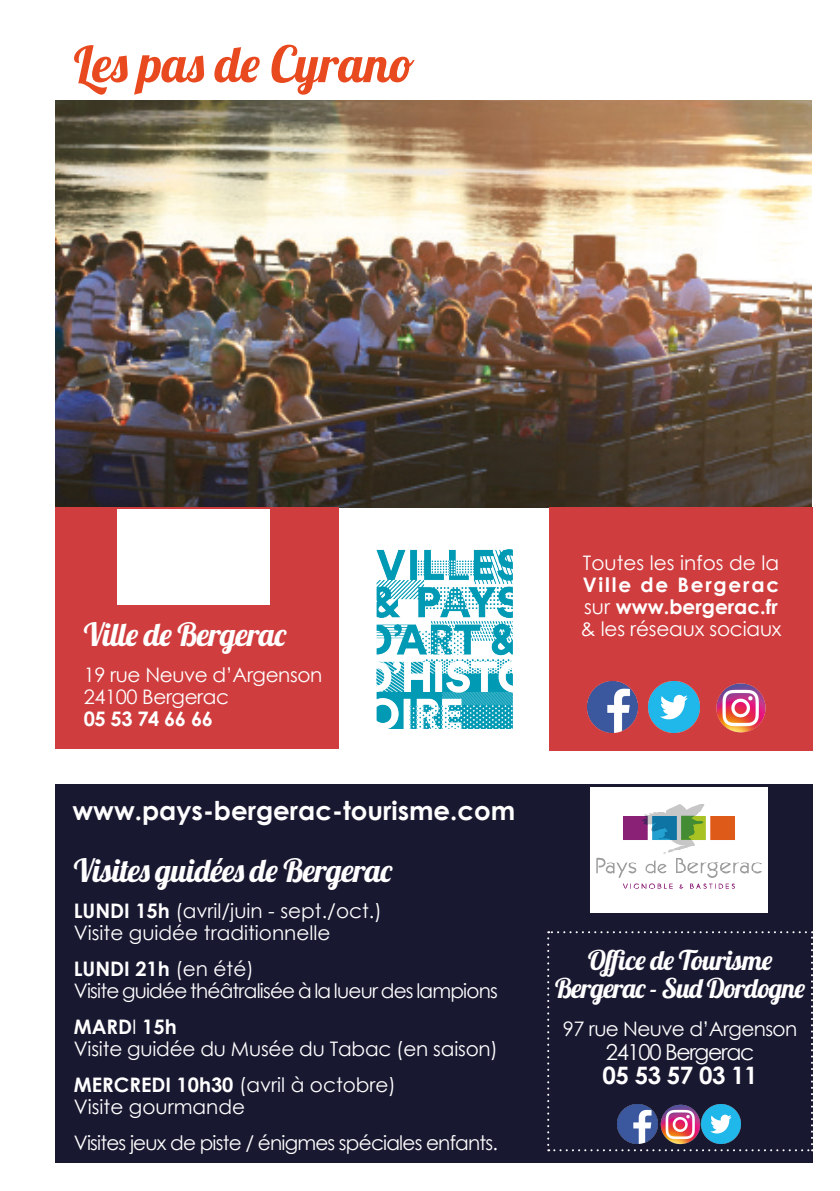
<style>
.page{position:relative;width:840px;height:1191px;background:#fff}
.page>*{position:absolute;margin:0;border:0;box-sizing:border-box;transform-origin:0 0}
.t1{font:50px "Lobster 1.4";letter-spacing:.01em;color:#e8491f}
.t2{font:32px "Lobster 1.4";color:#fff}
.t3{font:27.2px/28px "Lobster 1.4";letter-spacing:-.02em;color:#fff;text-align:center}
.t4{font:700 26px "Century Gothic";color:#fff}
.t5{font:700 24px "Century Gothic";letter-spacing:-.02em;color:#fff}
.t6{font:22px "Century Gothic";letter-spacing:-.06em;color:#fff}
.t7{font:20px/22px "Century Gothic";color:#fff}
.t8{font:20px/22px "Century Gothic";letter-spacing:-.04em;color:#fff}
.t9{font:20px/22px "Century Gothic";letter-spacing:-.02em;color:#fff}
.t10{font:700 20px/22px "Century Gothic";letter-spacing:.09em;color:#fff}
.t11{font:700 20px "Century Gothic";color:#fff}
.s1{font-weight:700}
.s2{font-weight:400}
</style>
<div class="page">
<img style="left:55px;top:101px;width:756px;height:406px">
<div style="left:55px;top:507px;width:284px;height:242px;background:#d03d3e"></div>
<div style="left:549px;top:507px;width:263px;height:243px;background:#d03d3e"></div>
<div style="left:55px;top:784px;width:757px;height:378px;background:#191831"></div>
<svg style="left:547px;top:931px;width:265px;height:220px"></svg>
<img style="left:587px;top:682px;width:50px;height:50px">
<img style="left:648px;top:682px;width:50px;height:50px">
<img style="left:716px;top:683px;width:50px;height:50px">
<div style="left:118px;top:509px;width:151px;height:95px;background:#fff"></div>
<img style="left:376px;top:549px;width:136px;height:179px">
<img style="left:590px;top:787px;width:177px;height:125px">
<img style="left:702px;top:1104px;width:38px;height:39px">
<img style="left:658px;top:1102px;width:44px;height:44px">
<img style="left:617px;top:1104px;width:40px;height:39px">
<h1 class="t1" style="left:74px;top:32px;width:342px">Les pas de Cyrano</h1>
<h2 class="t2" style="left:84px;top:614px;width:204px">Ville de Bergerac</h2>
<p class="t9" style="left:84px;top:663px;width:240px">19 rue Neuve d’Argenson<br>24100 Bergerac</p>
<p class="t11" style="left:84px;top:703px;width:131px">05 53 74 66 66</p>
<h3 class="t4" style="left:72px;top:791px;width:444px">www.pays-bergerac-tourisme.com</h3>
<h2 class="t2" style="left:74px;top:849px;width:319px">Visites guidées de Bergerac</h2>
<p class="t7" style="left:74px;top:899px;width:309px"><span class="s1">LUNDI 15h</span> (avril/juin - sept./oct.)<br>Visite guidée traditionnelle</p>
<p class="t8" style="left:74px;top:957px;width:425px"><span class="s1">LUNDI 21h</span> (en été)<br>Visite guidée théâtralisée à la lueur des lampions</p>
<p class="t9" style="left:74px;top:1015px;width:425px"><span class="s1">MARD</span>I <span class="s1">15h<br></span>Visite guidée du Musée du Tabac (en saison)</p>
<p class="t7" style="left:74px;top:1073px;width:323px"><span class="s1">MERCREDI 10h30</span> (avril à octobre)<br>Visite gourmande</p>
<p class="t8" style="left:74px;top:1131px;width:425px">Visites jeux de piste / énigmes spéciales enfants.</p>
<p class="t7" style="left:582px;top:552px;width:197px">Toutes les infos de la</p>
<p class="t10" style="left:580px;top:573px;width:202px">Ville de Bergerac <span class="s2">sur</span> www.bergerac.fr <span class="s2">&amp; les réseaux sociaux</span></p>
<h3 class="t3" style="left:555px;top:945px;width:251px">Office de Tourisme<br>Bergerac - Sud Dordogne</h3>
<p class="t9" style="left:562px;top:1017px;width:236px">97 rue Neuve d’Argenson</p>
<p class="t6" style="left:605px;top:1036px;width:150px">24100 Bergerac</p>
<p class="t5" style="left:602px;top:1056px;width:157px">05 53 57 03 11</p>
</div>
